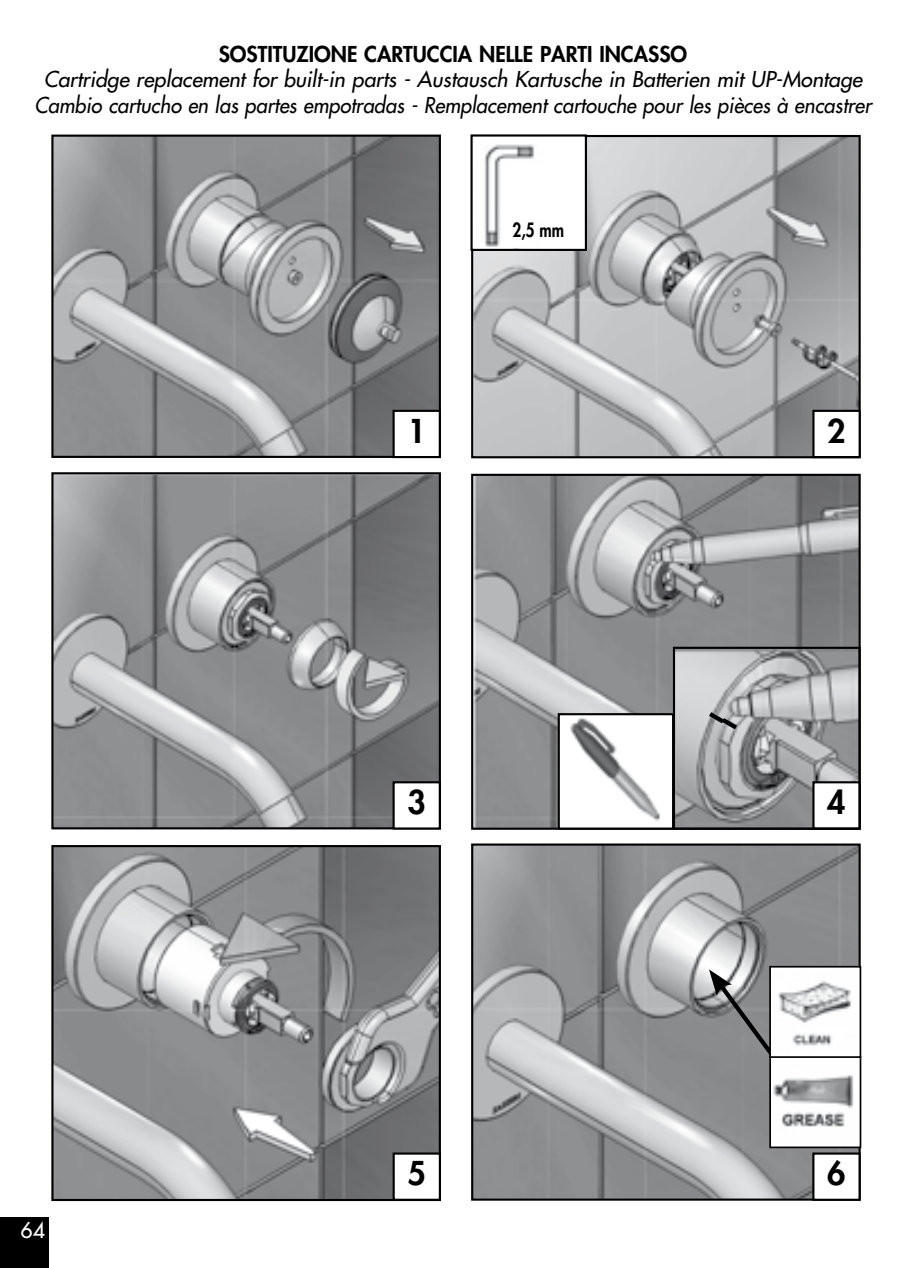
<style>
.page{position:relative;width:906px;height:1268px;background:#fff}
.page>*{position:absolute;margin:0;border:0;box-sizing:border-box;transform-origin:0 0}
.t1{font:800 31.8px "Futura";color:#000}
.t2{font:italic 21.3px/25.5px "Futura";color:#000;text-align:center}
.t3{font:800 21.3px "Futura";color:#000}
.t4{font:21.3px "Futura";color:#fff}
.t5{font:800 19.2px "Futura";color:#000;scale:.8 1}
</style>
<div class="page">
<img style="left:54px;top:475px;width:384px;height:351px">
<div style="left:51px;top:472px;width:390px;height:357px;border:2px solid #000"></div>
<img style="left:474px;top:476px;width:383px;height:350px">
<div style="left:471px;top:473px;width:389px;height:356px;border:2px solid #000"></div>
<div style="left:813px;top:782px;width:46px;height:46px;background:#fff"></div>
<div style="left:812px;top:781px;width:48px;height:48px;border:2px solid #000"></div>
<div style="left:393px;top:782px;width:47px;height:46px;background:#fff"></div>
<div style="left:392px;top:781px;width:49px;height:48px;border:2px solid #000"></div>
<img style="left:474px;top:846px;width:383px;height:351px">
<div style="left:471px;top:843px;width:389px;height:357px;border:2px solid #000"></div>
<img style="left:54px;top:847px;width:384px;height:350px">
<div style="left:51px;top:844px;width:390px;height:356px;border:2px solid #000"></div>
<div style="left:394px;top:1153px;width:46px;height:46px;background:#fff"></div>
<div style="left:392px;top:1152px;width:49px;height:48px;border:2px solid #000"></div>
<div style="left:813px;top:1153px;width:46px;height:46px;background:#fff"></div>
<div style="left:812px;top:1152px;width:48px;height:48px;border:2px solid #000"></div>
<img style="left:54px;top:137px;width:384px;height:318px">
<div style="left:51px;top:134px;width:390px;height:324px;border:2px solid #000"></div>
<img style="left:474px;top:138px;width:383px;height:317px">
<div style="left:471px;top:135px;width:389px;height:323px;border:2px solid #000"></div>
<div style="left:813px;top:411px;width:46px;height:46px;background:#fff"></div>
<div style="left:812px;top:409px;width:48px;height:49px;border:2px solid #000"></div>
<div style="left:393px;top:411px;width:47px;height:46px;background:#fff"></div>
<div style="left:392px;top:409px;width:49px;height:49px;border:2px solid #000"></div>
<img style="left:561px;top:716px;width:110px;height:110px">
<div style="left:558px;top:713px;width:116px;height:116px;border:2px solid #000"></div>
<svg style="left:709px;top:969px;width:60px;height:102px;background:#858688"></svg>
<img style="left:772px;top:968px;width:86px;height:176px">
<div style="left:769px;top:1055px;width:92px;height:92px;border:2px solid #000"></div>
<img style="left:473px;top:137px;width:111px;height:111px">
<div style="left:470px;top:134px;width:117px;height:117px;border:2px solid #000"></div>
<div style="left:0;top:1217px;width:48px;height:50px;background:#000"></div>
<div style="left:673px;top:646px;width:187px;height:183px;border:2px solid #000"></div>
<svg style="left:704px;top:708px;width:37px;height:25px"></svg>
<div style="left:769px;top:965px;width:92px;height:92px;border:2px solid #000"></div>
<p class="t3" style="left:219px;top:40px;width:470px">SOSTITUZIONE CARTUCCIA NELLE PARTI INCASSO</p>
<p class="t2" style="left:34px;top:67px;width:838px">Cartridge replacement for built-in parts - Austausch Kartusche in Batterien mit UP-Montage<br>Cambio cartucho en las partes empotradas - Remplacement cartouche pour les pièces à encastrer</p>
<p class="t5" style="left:512px;top:218px;width:66px">2,5 mm</p>
<h1 class="t1" style="left:407px;top:411px;width:20px">1</h1>
<h1 class="t1" style="left:827px;top:411px;width:20px">2</h1>
<h1 class="t1" style="left:407px;top:782px;width:20px">3</h1>
<h1 class="t1" style="left:827px;top:782px;width:20px">4</h1>
<p class="t4" style="left:21px;top:1215px;width:26px">64</p>
<h1 class="t1" style="left:407px;top:1153px;width:20px">5</h1>
<h1 class="t1" style="left:827px;top:1153px;width:20px">6</h1>
</div>
